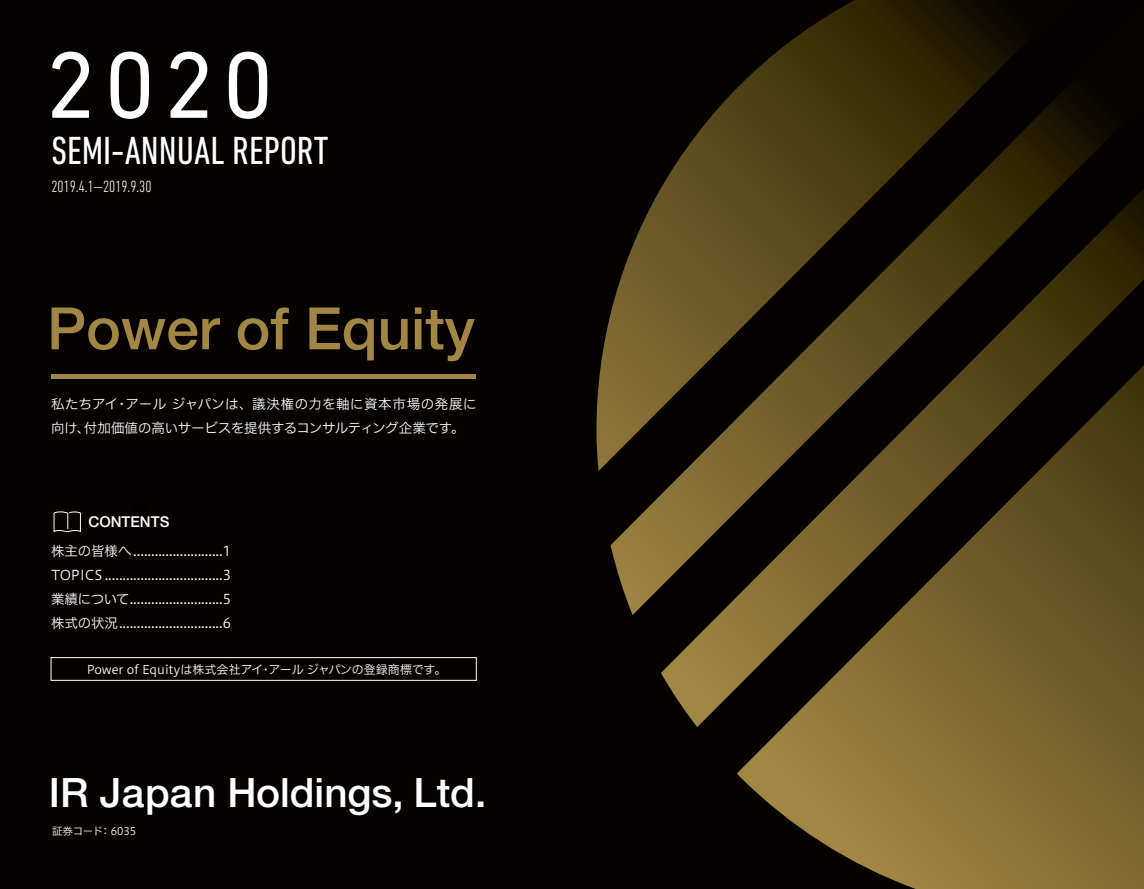
<style>
.page{position:relative;width:1144px;height:889px;background:#050200}
.page>*{position:absolute;margin:0;border:0;box-sizing:border-box;transform-origin:0 0}
.t1{font:95.85px "DIN Next LT Pro";color:#fff}
.t2{font:500 58.5px "Helvetica Neue LT Std";color:#a28644}
.t3{font:500 40.5px "Helvetica Neue LT Std";color:#fff}
.t4{font:condensed 39.9px "DIN Next LT Pro";color:#fff}
.t5{font:300 condensed 16.5px "DIN Next LT Pro";color:#fff}
.t6{font:500 15px "Helvetica Neue LT Std";color:#fff}
.t7{font:13.5px/24px "Hiragino UD Sans F Std N W3";letter-spacing:-.005em;color:#fff}
.t8{font:12px "Hiragino UD Sans F Std N W3";letter-spacing:-.005em;color:#fff}
.t9{font:10.5px "Hiragino UD Sans F Std N W3";color:#fff}
</style>
<div class="page">
<hr style="left:51px;top:374px;width:424px;height:4px;background:#a28644">
<svg style="left:53px;top:511px;width:28px;height:22px"></svg>
<div style="left:51px;top:657px;width:425px;height:23px;border:1px solid #fff"></div>
<svg style="left:596px;top:0;width:386px;height:471px"></svg>
<svg style="left:661px;top:615px;width:76px;height:112px"></svg>
<svg style="left:737px;top:615px;width:407px;height:274px"></svg>
<svg style="left:610px;top:9px;width:534px;height:606px"></svg>
<h1 class="t1" style="left:45px;top:30px;width:231px">2020</h1>
<h3 class="t4" style="left:51px;top:128px;width:278px">SEMI-ANNUAL REPORT</h3>
<p class="t5" style="left:51px;top:177px;width:102px">2019.4.1—2019.9.30</p>
<h2 class="t2" style="left:47px;top:293px;width:429px">Power of Equity</h2>
<p class="t7" style="left:51px;top:391px;width:427px">私たちアイ・アール ジャパンは、議決権の力を軸に資本市場の発展に向け、付加価値の高いサービスを提供するコンサルティング企業です。</p>
<p class="t6" style="left:89px;top:512px;width:82px">CONTENTS</p>
<p class="t7" style="left:51px;top:538px;width:181px;text-align:justify">株主の皆様へ.........................1<br>TOPICS .................................3業績について..........................5株式の状況.............................6</p>
<p class="t8" style="left:87px;top:660px;width:361px">Power of Equityは株式会社アイ・アール ジャパンの登録商標です。</p>
<h3 class="t3" style="left:49px;top:768px;width:439px">IR Japan Holdings, Ltd.</h3>
<p class="t9" style="left:52px;top:823px;width:86px">証券コード： 6035</p>
</div>
